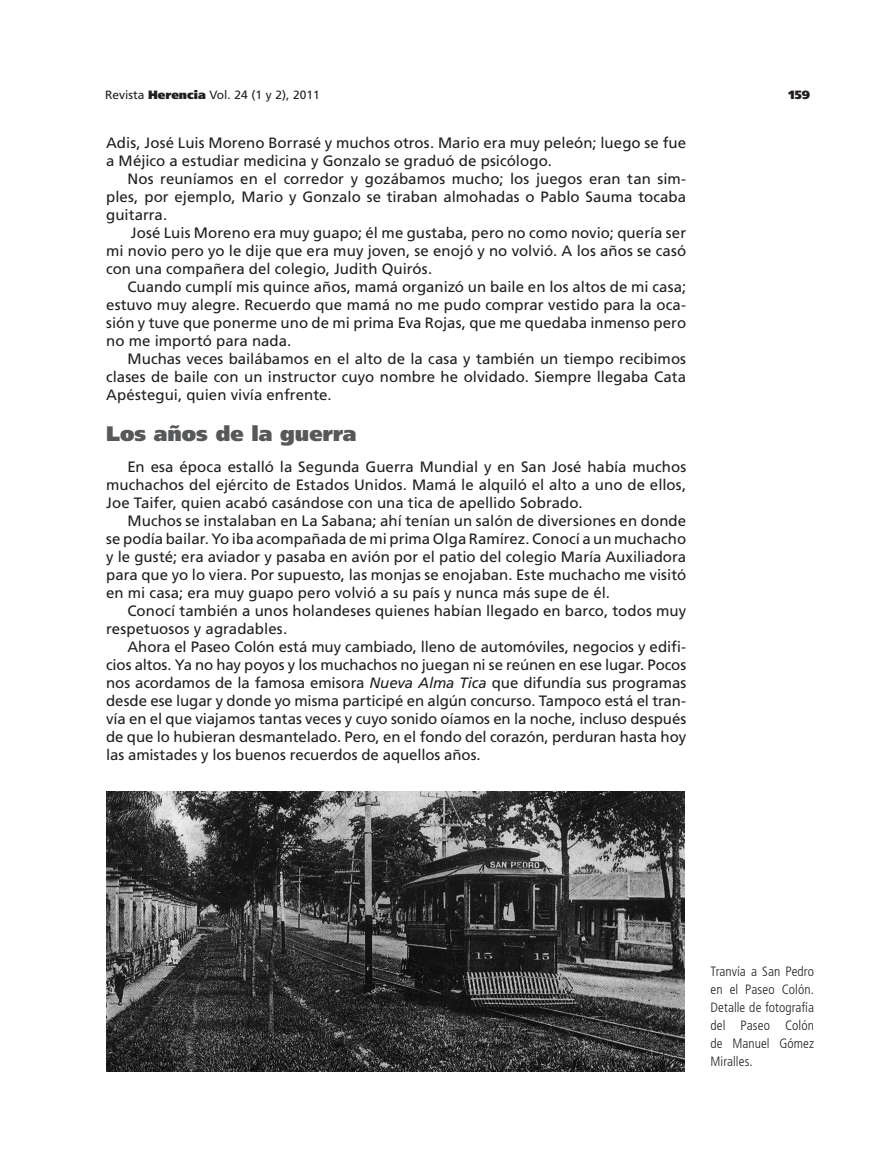
<style>
.page{position:relative;width:891px;height:1161px;background:#fff}
.page>*{position:absolute;margin:0;border:0;box-sizing:border-box;transform-origin:0 0}
.Subtítulos_del_artíc{font:900 21px "Frutiger";color:#57585a}
.t1{font:15px/18px "Frutiger";color:#231f20;text-align:justify}
.Texto_del_artículo{font:300 condensed 13.5px/18px "Frutiger";letter-spacing:.005em;color:#231f20;text-align:justify}
.t2{font:12px "Frutiger";color:#231f20}
.t3{font:900 12px "Frutiger";color:#231f20}
.s1{font-weight:900}
.s2{font-style:italic}
</style>
<div class="page">
<img style="left:106px;top:792px;width:578px;height:279px">
<p class="t2" style="left:105px;top:88px;width:216px">Revista <span class="s1">Herencia</span> Vol. 24 (1 y 2), 2011</p>
<p class="t3" style="left:788px;top:88px;width:23px">159</p>
<p class="t1" style="left:106px;top:134px;width:582px">Adis, José Luis Moreno Borrasé y muchos otros. Mario era muy peleón; luego se fue a Méjico a estudiar medicina y Gonzalo se graduó de psicólogo.</p>
<p class="t1" style="left:106px;top:170px;width:582px;text-indent:21px">Nos reuníamos en el corredor y gozábamos mucho; los juegos eran tan sim&shy;ples, por ejemplo, Mario y Gonzalo se tiraban almohadas o Pablo Sauma tocaba guitarra.</p>
<p class="t1" style="left:106px;top:224px;width:582px;text-indent:25px">José Luis Moreno era muy guapo; él me gustaba, pero no como novio; quería ser mi novio pero yo le dije que era muy joven, se enojó y no volvió. A los años se casó con una compañera del colegio, Judith Quirós.</p>
<p class="t1" style="left:106px;top:278px;width:582px;text-indent:21px">Cuando cumplí mis quince años, mamá organizó un baile en los altos de mi casa; estuvo muy alegre. Recuerdo que mamá no me pudo comprar vestido para la oca&shy;sión y tuve que ponerme uno de mi prima Eva Rojas, que me quedaba inmenso pero no me importó para nada.</p>
<p class="t1" style="left:106px;top:350px;width:582px;text-indent:21px">Muchas veces bailábamos en el alto de la casa y también un tiempo recibimos clases de baile con un instructor cuyo nombre he olvidado. Siempre llegaba Cata Apéstegui, quien vivía enfrente.</p>
<p class="Subtítulos_del_artíc" style="left:106px;top:421px;width:252px">Los años de la guerra</p>
<p class="t1" style="left:106px;top:458px;width:582px;text-indent:21px">En esa época estalló la Segunda Guerra Mundial y en San José había muchos muchachos del ejército de Estados Unidos. Mamá le alquiló el alto a uno de ellos, Joe Taifer, quien acabó casándose con una tica de apellido Sobrado.</p>
<p class="t1" style="left:106px;top:512px;width:582px;text-indent:21px">Muchos se instalaban en La Sabana; ahí tenían un salón de diversiones en donde se podía bailar. Yo iba acompañada de mi prima Olga Ramírez. Conocí a un muchacho y le gusté; era aviador y pasaba en avión por el patio del colegio María Auxiliadora para que yo lo viera. Por supuesto, las monjas se enojaban. Este muchacho me visitó en mi casa; era muy guapo pero volvió a su país y nunca más supe de él.</p>
<p class="t1" style="left:106px;top:602px;width:582px;text-indent:21px">Conocí también a unos holandeses quienes habían llegado en barco, todos muy respetuosos y agradables.</p>
<p class="t1" style="left:106px;top:638px;width:582px;text-indent:21px">Ahora el Paseo Colón está muy cambiado, lleno de automóviles, negocios y edifi&shy;cios altos. Ya no hay poyos y los muchachos no juegan ni se reúnen en ese lugar. Pocos nos acordamos de la famosa emisora <span class="s2">Nueva Alma Tica</span> que difundía sus programas desde ese lugar y donde yo misma participé en algún concurso. Tampoco está el tran&shy;vía en el que viajamos tantas veces y cuyo sonido oíamos en la noche, incluso después de que lo hubieran desmantelado. Pero, en el fondo del corazón, perduran hasta hoy las amistades y los buenos recuerdos de aquellos años.</p>
<p class="Texto_del_artículo" style="left:711px;top:963px;width:105px">Tranvía a San Pedro en el Paseo Colón.<br>Detalle de fotografía del Paseo Colón de Manuel Gómez Miralles.</p>
</div>
